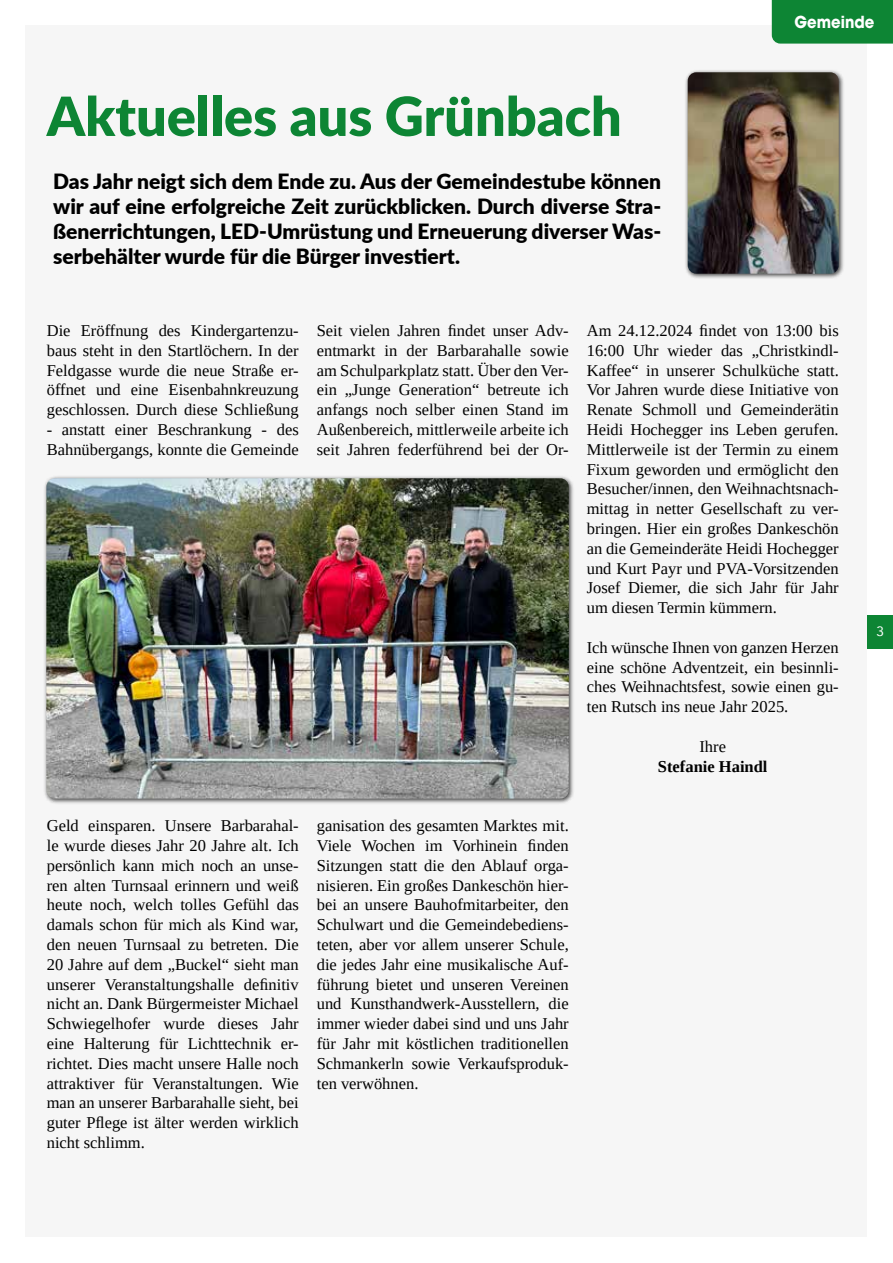
<style>
.page{position:relative;width:893px;height:1263px;background:#fff}
.page>*{position:absolute;margin:0;border:0;box-sizing:border-box;transform-origin:0 0}
.t1{font:900 54px "Lato";color:#0d8534}
.t2{font:900 21px/25.2px "Lato";color:#000;text-align:justify}
.t3{font:16.5px/19.8px "Liberation Serif";color:#000;text-align:justify}
.t4{font:700 16.5px "Liberation Serif";color:#000}
.t5{font:700 16.5px "ITC Avant Garde Pro";color:#fff;scale:.9 1}
.t6{font:13.5px "Avenir";color:#fff}
</style>
<div class="page">
<div style="left:26px;top:26px;width:841px;height:1211px;background:#f6f6f6"></div>
<div style="left:867px;top:615px;width:26px;height:33px;background:#0d8534"></div>
<div style="left:684px;top:69px;width:161px;height:211px;background:#000;opacity:.75"></div>
<img style="left:688px;top:72px;width:151px;height:202px">
<div style="left:772px;top:0;width:121px;height:44px;background:#0d8534"></div>
<div style="left:43px;top:475px;width:532px;height:329px;background:#000;opacity:.75"></div>
<img style="left:46px;top:478px;width:523px;height:321px">
<h1 class="t1" style="left:47px;top:76px;width:576px">Aktuelles aus Grünbach</h1>
<p class="t2" style="left:53px;top:168px;width:610px">Das Jahr neigt sich dem Ende zu. Aus der Gemeindestube können wir auf eine erfolgreiche Zeit zurückblicken. Durch diverse Stra&shy;ßenerrichtungen, LED-Umrüstung und Erneuerung diverser Was&shy;serbehälter wurde für die Bürger investiert.</p>
<p class="t5" style="left:794px;top:11px;width:90px">Gemeinde</p>
<p class="t3" style="left:47px;top:321px;width:254px">Die Eröffnung des Kindergartenzu&shy;baus steht in den Startlöchern. In der Feldgasse wurde die neue Straße er&shy;öffnet und eine Eisenbahnkreuzung geschlossen. Durch diese Schließung</p>
<p class="t3" style="left:47px;top:420px;width:253px">- anstatt einer Beschrankung - des<br>Bahnübergangs, konnte die Gemeinde</p>
<p class="t3" style="left:317px;top:321px;width:253px">Seit vielen Jahren findet unser Adv&shy;entmarkt in der Barbarahalle sowie am Schulparkplatz statt. Über den Ver&shy;ein „Junge Generation“ betreute ich anfangs noch selber einen Stand im Außenbereich, mittlerweile arbeite ich seit Jahren federführend bei der Or-</p>
<p class="t3" style="left:587px;top:321px;width:254px">Am 24.12.2024 findet von 13:00 bis 16:00 Uhr wieder das „Christkindl-Kaffee“ in unserer Schulküche statt.<br>Vor Jahren wurde diese Initiative von Renate Schmoll und Gemeinderätin Heidi Hochegger ins Leben gerufen.<br>Mittlerweile ist der Termin zu einem Fixum geworden und ermöglicht den Besucher/innen, den Weihnachtsnach&shy;mittag in netter Gesellschaft zu ver&shy;bringen. Hier ein großes Dankeschön an die Gemeinderäte Heidi Hochegger und Kurt Payr und PVA-Vorsitzenden Josef Diemer, die sich Jahr für Jahr um diesen Termin kümmern.</p>
<p class="t3" style="left:587px;top:637px;width:253px">Ich wünsche Ihnen von ganzen Herzen eine schöne Adventzeit, ein besinnli&shy;ches Weihnachtsfest, sowie einen gu&shy;ten Rutsch ins neue Jahr 2025.</p>
<p class="t3" style="left:699px;top:736px;width:28px">Ihre</p>
<p class="t4" style="left:658px;top:755px;width:111px">Stefanie Haindl</p>
<p class="t3" style="left:47px;top:816px;width:254px">Geld einsparen. Unsere Barbarahal&shy;le wurde dieses Jahr 20 Jahre alt. Ich persönlich kann mich noch an unse&shy;ren alten Turnsaal erinnern und weiß heute noch, welch tolles Gefühl das damals schon für mich als Kind war, den neuen Turnsaal zu betreten. Die 20 Jahre auf dem „Buckel“ sieht man unserer Veranstaltungshalle definitiv nicht an. Dank Bürgermeister Michael Schwiegelhofer wurde dieses Jahr eine Halterung für Lichttechnik er&shy;richtet. Dies macht unsere Halle noch attraktiver für Veranstaltungen. Wie man an unserer Barbarahalle sieht, bei guter Pflege ist älter werden wirklich nicht schlimm.</p>
<p class="t3" style="left:317px;top:816px;width:254px">ganisation des gesamten Marktes mit.<br>Viele Wochen im Vorhinein finden Sitzungen statt die den Ablauf orga&shy;nisieren. Ein großes Dankeschön hier&shy;bei an unsere Bauhofmitarbeiter, den Schulwart und die Gemeindebediens&shy;teten, aber vor allem unserer Schule, die jedes Jahr eine musikalische Auf&shy;führung bietet und unseren Vereinen und Kunsthandwerk-Ausstellern, die immer wieder dabei sind und uns Jahr für Jahr mit köstlichen traditionellen Schmankerln sowie Verkaufsproduk&shy;ten verwöhnen.</p>
<p class="t6" style="left:876px;top:620px;width:9px">3</p>
</div>
